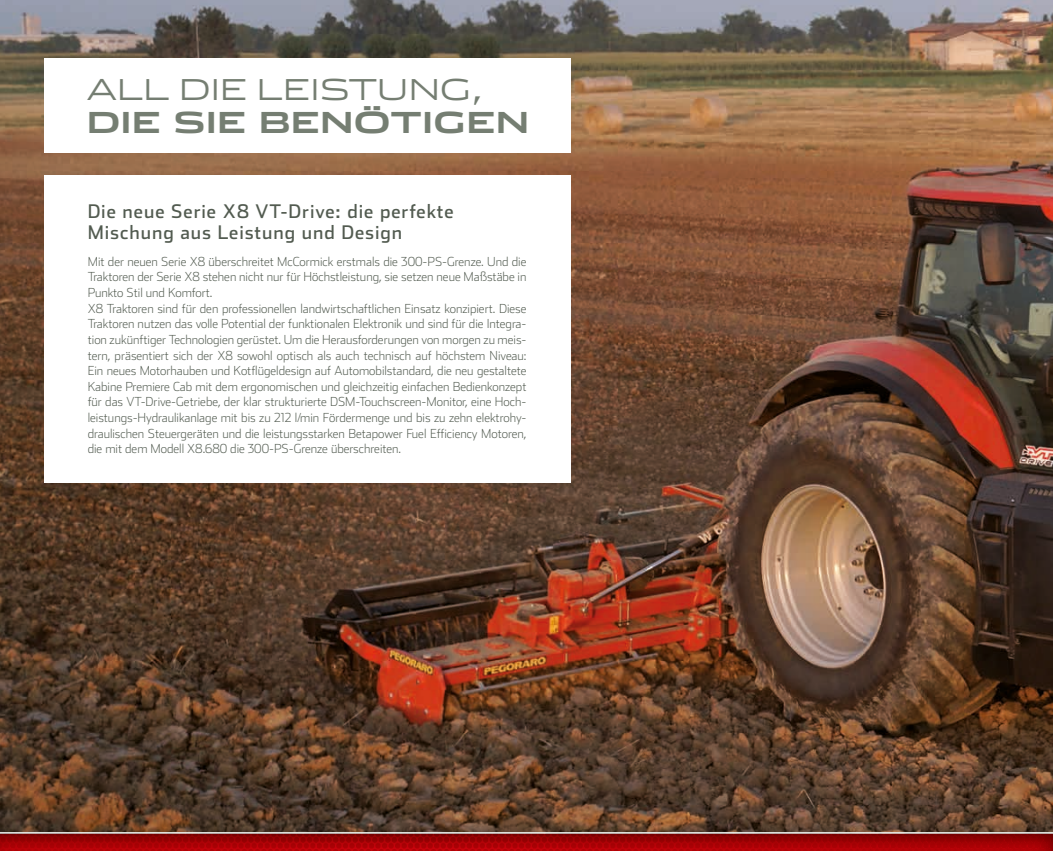
<style>
.page{position:relative;width:1053px;height:851px;background:#fff}
.page>*{position:absolute;margin:0;border:0;box-sizing:border-box;transform-origin:0 0}
.t1{font:300 28.75px "Stainless Ext";letter-spacing:-.01em;color:#757e72}
.t2{font:700 28.75px "Stainless Ext";letter-spacing:-.01em;color:#757e72}
.t3{font:18.75px/21.2px "Stainless";letter-spacing:.05em;color:#525b50}
.t4{font:200 12.5px/15.6px "Stainless";color:#525b50}
</style>
<div class="page">
<img style="left:0;top:0;width:1052px;height:831px">
<img style="left:0;top:833px;width:1052px;height:17px">
<svg style="left:0;top:831px;width:1052px;height:2px;background:#978c81"></svg>
<div style="left:44px;top:175px;width:526px;height:307px;background:#fff"></div>
<div style="left:44px;top:58px;width:526px;height:95px;background:#fff"></div>
<h1 class="t1" style="left:86px;top:73px;width:398px">ALL DIE LEISTUNG,</h1>
<h1 class="t2" style="left:86px;top:105px;width:444px">DIE SIE BENÖTIGEN</h1>
<h2 class="t3" style="left:88px;top:200px;width:367px">Die neue Serie X8 VT-Drive: die perfekte<br>Mischung aus Leistung und Design</h2>
<p class="t4" style="left:88px;top:253px;width:440px">Mit der neuen Serie X8 überschreitet McCormick erstmals die 300-PS-Grenze. Und die Traktoren der Serie X8 stehen nicht nur für Höchstleistung, sie setzen neue Maßstäbe in Punkto Stil und Komfort.<br>X8 Traktoren sind für den professionellen landwirtschaftlichen Einsatz konzipiert. Diese Traktoren nutzen das volle Potential der funktionalen Elektronik und sind für die Integra&shy;tion zukünftiger Technologien gerüstet. Um die Herausforderungen von morgen zu meis&shy;tern, präsentiert sich der X8 sowohl optisch als auch technisch auf höchstem Niveau:<br>Ein neues Motorhauben und Kotflügeldesign auf Automobilstandard, die neu gestaltete Kabine Premiere Cab mit dem ergonomischen und gleichzeitig einfachen Bedienkonzept für das VT-Drive-Getriebe, der klar strukturierte DSM-Touchscreen-Monitor, eine Hoch&shy;leistungs-Hydraulikanlage mit bis zu 212 l/min Fördermenge und bis zu zehn elektrohy&shy;draulischen Steuergeräten und die leistungsstarken Betapower Fuel Efficiency Motoren, die mit dem Modell X8.680 die 300-PS-Grenze überschreiten.</p>
</div>
